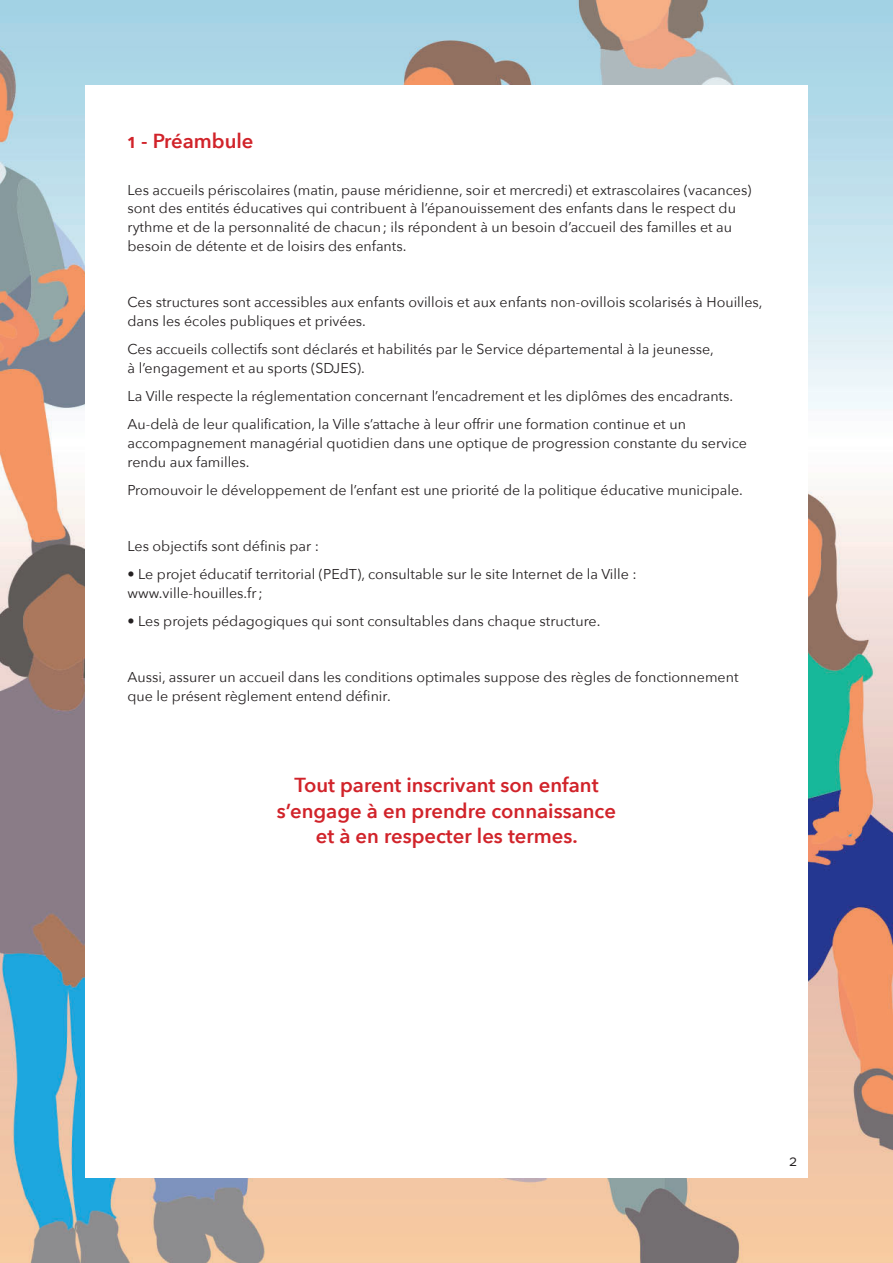
<style>
.page{position:relative;width:893px;height:1263px;background:#fff}
.page>*{position:absolute;margin:0;border:0;box-sizing:border-box;transform-origin:0 0}
.t1{font:600 20.25px/25.5px "Avenir Next";color:#d1232a;text-align:center}
.t2{font:15.75px "Avenir Next";color:#231f20}
.t3{font:14.25px/18.8px "Avenir Next";color:#231f20}
</style>
<div class="page">
<img style="left:0;top:0;width:893px;height:1263px">
<div style="left:85px;top:85px;width:723px;height:1093px;background:#fff"></div>
<h1 class="t1" style="left:128px;top:127px;width:128px">1 - Préambule</h1>
<p class="t3" style="left:128px;top:180px;width:625px">Les accueils périscolaires (matin, pause méridienne, soir et mercredi) et extrascolaires (vacances) sont des entités éducatives qui contribuent à l’épanouissement des enfants dans le respect du rythme et de la personnalité de chacun; ils répondent à un besoin d’accueil des familles et au besoin de détente et de loisirs des enfants.</p>
<p class="t3" style="left:128px;top:292px;width:637px">Ces structures sont accessibles aux enfants ovillois et aux enfants non-ovillois scolarisés à Houilles, dans les écoles publiques et privées.</p>
<p class="t3" style="left:128px;top:339px;width:588px">Ces accueils collectifs sont déclarés et habilités par le Service départemental à la jeunesse, à l’engagement et au sports (SDJES).</p>
<p class="t3" style="left:128px;top:381px;width:607px;line-height:28.2px">La Ville respecte la réglementation concernant l’encadrement et les diplômes des encadrants.<br>Au-delà de leur qualification, la Ville s’attache à leur offrir une formation continue et un</p>
<p class="t3" style="left:128px;top:433px;width:621px">accompagnement managérial quotidien dans une optique de progression constante du service rendu aux familles.</p>
<p class="t3" style="left:128px;top:480px;width:617px">Promouvoir le développement de l’enfant est une priorité de la politique éducative municipale.</p>
<p class="t3" style="left:128px;top:536px;width:193px">Les objectifs sont définis par :</p>
<p class="t3" style="left:128px;top:564px;width:511px">• Le projet éducatif territorial (PEdT), consultable sur le site Internet de la Ville : www.ville-houilles.fr;</p>
<p class="t3" style="left:128px;top:611px;width:474px">• Les projets pédagogiques qui sont consultables dans chaque structure.</p>
<p class="t3" style="left:128px;top:667px;width:612px">Aussi, assurer un accueil dans les conditions optimales suppose des règles de fonctionnement que le présent règlement entend définir.</p>
<h1 class="t1" style="left:277px;top:772px;width:341px">Tout parent inscrivant son enfant s’engage à en prendre connaissance et à en respecter les termes.</h1>
<p class="t2" style="left:789px;top:1148px;width:10px">2</p>
</div>
